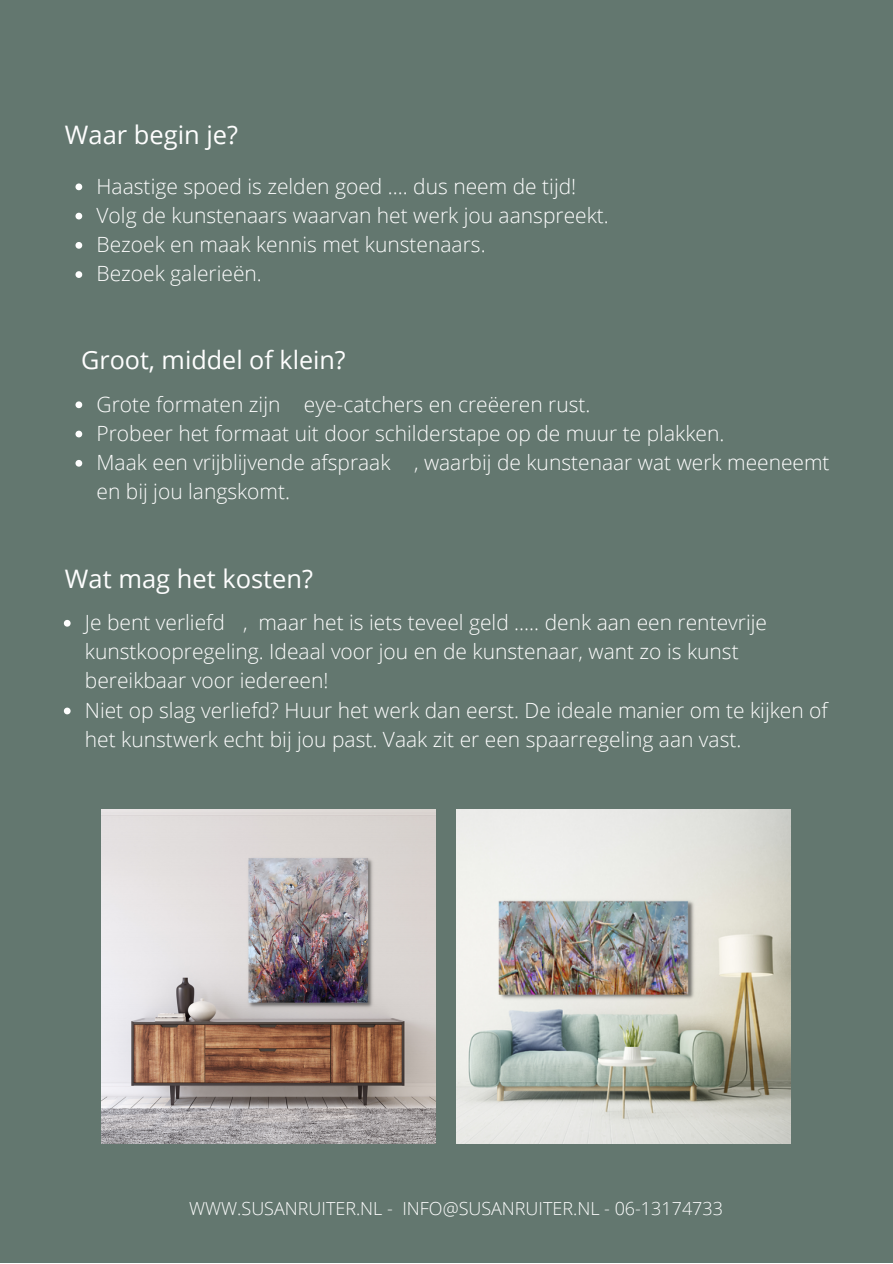
<style>
.page{position:relative;width:893px;height:1264px;background:#fff}
.page>*{position:absolute;margin:0;border:0;box-sizing:border-box;transform-origin:0 0}
.t1{font:25.5px "Open Sans";color:#fefefe}
.t2{font:25.2px "Open Sans";color:#fefefe}
.t3{font:300 21px/29.2px "Open Sans";color:#fefefe}
.t4{font:300 18px "Open Sans";color:#fefefe}
</style>
<div class="page">
<div style="left:0;top:0;width:892px;height:1262px;background:#63776f"></div>
<img style="left:102px;top:809px;width:333px;height:334px">
<img style="left:456px;top:809px;width:334px;height:334px">
<svg style="left:75px;top:183px;width:7px;height:7px"></svg>
<svg style="left:75px;top:213px;width:7px;height:6px"></svg>
<svg style="left:75px;top:242px;width:7px;height:7px"></svg>
<svg style="left:75px;top:271px;width:7px;height:7px"></svg>
<svg style="left:75px;top:401px;width:7px;height:7px"></svg>
<svg style="left:75px;top:430px;width:7px;height:7px"></svg>
<svg style="left:75px;top:460px;width:7px;height:6px"></svg>
<svg style="left:64px;top:620px;width:7px;height:6px"></svg>
<svg style="left:64px;top:707px;width:7px;height:7px"></svg>
<p class="t1" style="left:65px;top:117px;width:175px">Waar begin je?</p>
<p class="t3" style="left:96px;top:171px;width:481px">Haastige spoed is zelden goed …. dus neem de tijd!</p>
<p class="t3" style="left:96px;top:200px;width:514px">Volg de kunstenaars waarvan het werk jou aanspreekt.</p>
<p class="t3" style="left:96px;top:229px;width:390px">Bezoek en maak kennis met kunstenaars.</p>
<p class="t3" style="left:96px;top:258px;width:167px">Bezoek galerieën.</p>
<p class="t2" style="left:81px;top:342px;width:266px">Groot, middel of klein?</p>
<p class="t3" style="left:96px;top:389px;width:495px">Grote formaten zijn eye-catchers en creëeren rust.</p>
<p class="t3" style="left:96px;top:418px;width:629px">Probeer het formaat uit door schilderstape op de muur te plakken.</p>
<p class="t3" style="left:96px;top:447px;width:734px">Maak een vrijblijvende afspraak , waarbij de kunstenaar wat werk meeneemt en bij jou langskomt.</p>
<p class="t1" style="left:65px;top:560px;width:250px">Wat mag het kosten?</p>
<p class="t3" style="left:85px;top:607px;width:683px">Je bent verliefd , maar het is iets teveel geld ….. denk aan een rentevrije kunstkoopregeling. Ideaal voor jou en de kunstenaar, want zo is kunst bereikbaar voor iedereen!</p>
<p class="t3" style="left:85px;top:695px;width:744px">Niet op slag verliefd? Huur het werk dan eerst. De ideale manier om te kijken of het kunstwerk echt bij jou past. Vaak zit er een spaarregeling aan vast.</p>
<p class="t4" style="left:189px;top:1195px;width:535px">WWW.SUSANRUITER.NL - INFO@SUSANRUITER.NL - 06-13174733</p>
</div>
